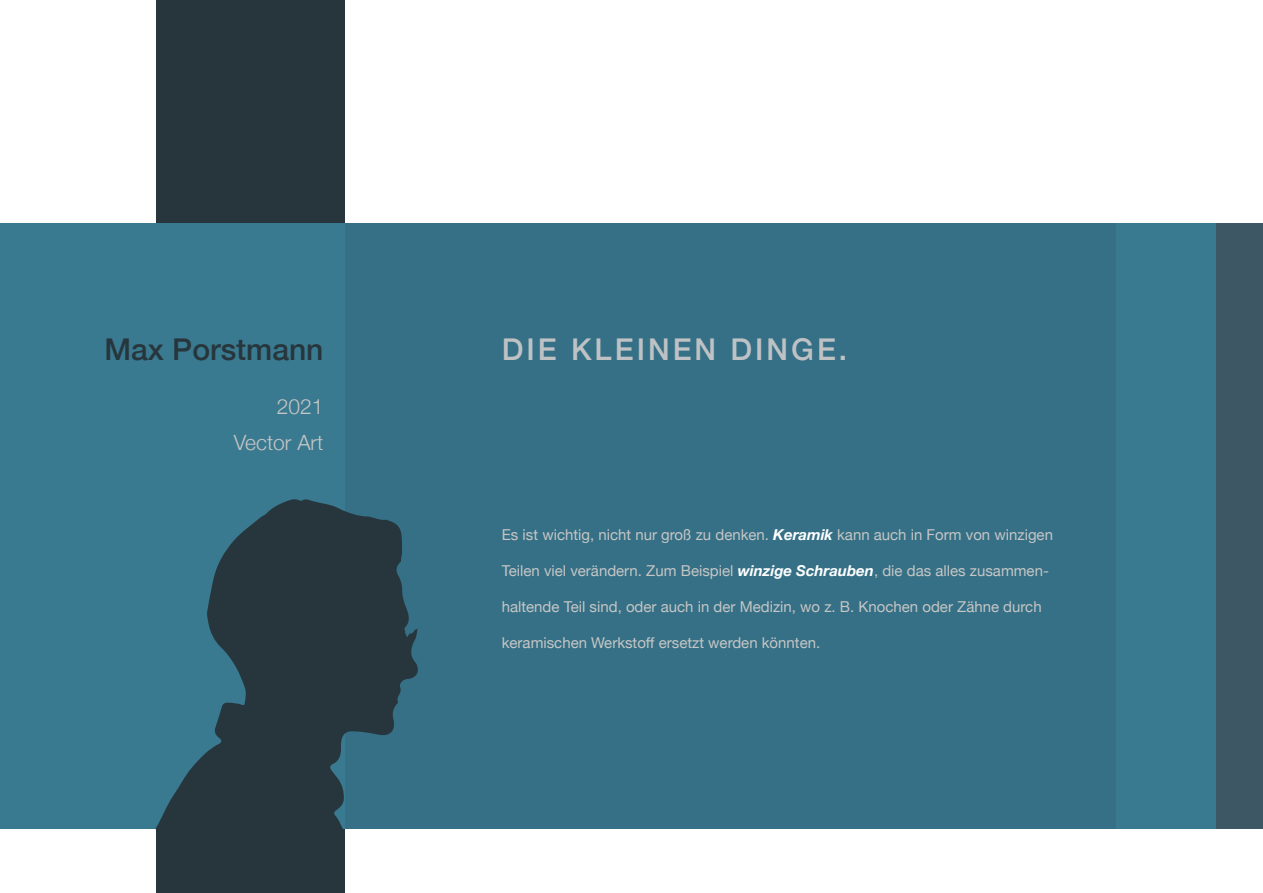
<style>
.page{position:relative;width:1263px;height:893px;background:#fff}
.page>*{position:absolute;margin:0;border:0;box-sizing:border-box;transform-origin:0 0}
.t1{font:500 30px "Helvetica Neue";letter-spacing:.1em;color:#bec2c5}
.t2{font:500 30px "Helvetica Neue";color:#27363d}
.t3{font:300 21px/36px "Helvetica Neue";color:#c6c6c5;text-align:right}
.t4{font:15px "Helvetica Neue";color:#c6c6c5}
.s1{font-weight:700;font-style:italic;color:#fff}
</style>
<div class="page">
<div style="left:156px;top:0;width:188px;height:893px;background:#27363d"></div>
<div style="left:280px;top:223px;width:983px;height:606px;background:#357086"></div>
<div style="left:0;top:223px;width:344px;height:606px;background:#3a7a90"></div>
<svg style="left:156px;top:499px;width:262px;height:332px;fill:#27363d"></svg>
<div style="left:1116px;top:223px;width:147px;height:606px;background:#3a7a90"></div>
<div style="left:1216px;top:223px;width:47px;height:606px;background:#3e5764"></div>
<h1 class="t2" style="left:105px;top:338px;width:220px">Max Porstmann</h1>
<h2 class="t3" style="left:234px;top:390px;width:91px">2021<br>Vector Art</h2>
<h1 class="t1" style="left:502px;top:338px;width:347px">DIE KLEINEN DINGE.</h1>
<p class="t4" style="left:502px;top:529px;width:553px">Es ist wichtig, nicht nur groß zu denken. <span class="s1">Keramik</span> kann auch in Form von winzigen</p>
<p class="t4" style="left:502px;top:565px;width:549px">Teilen viel verändern. Zum Beispiel <span class="s1">winzige Schrauben</span>, die das alles zusammen-</p>
<p class="t4" style="left:502px;top:601px;width:541px">haltende Teil sind, oder auch in der Medizin, wo z. B. Knochen oder Zähne durch</p>
<p class="t4" style="left:502px;top:632px;width:320px">keramischen Werkstoff ersetzt werden könnten.</p>
</div>
